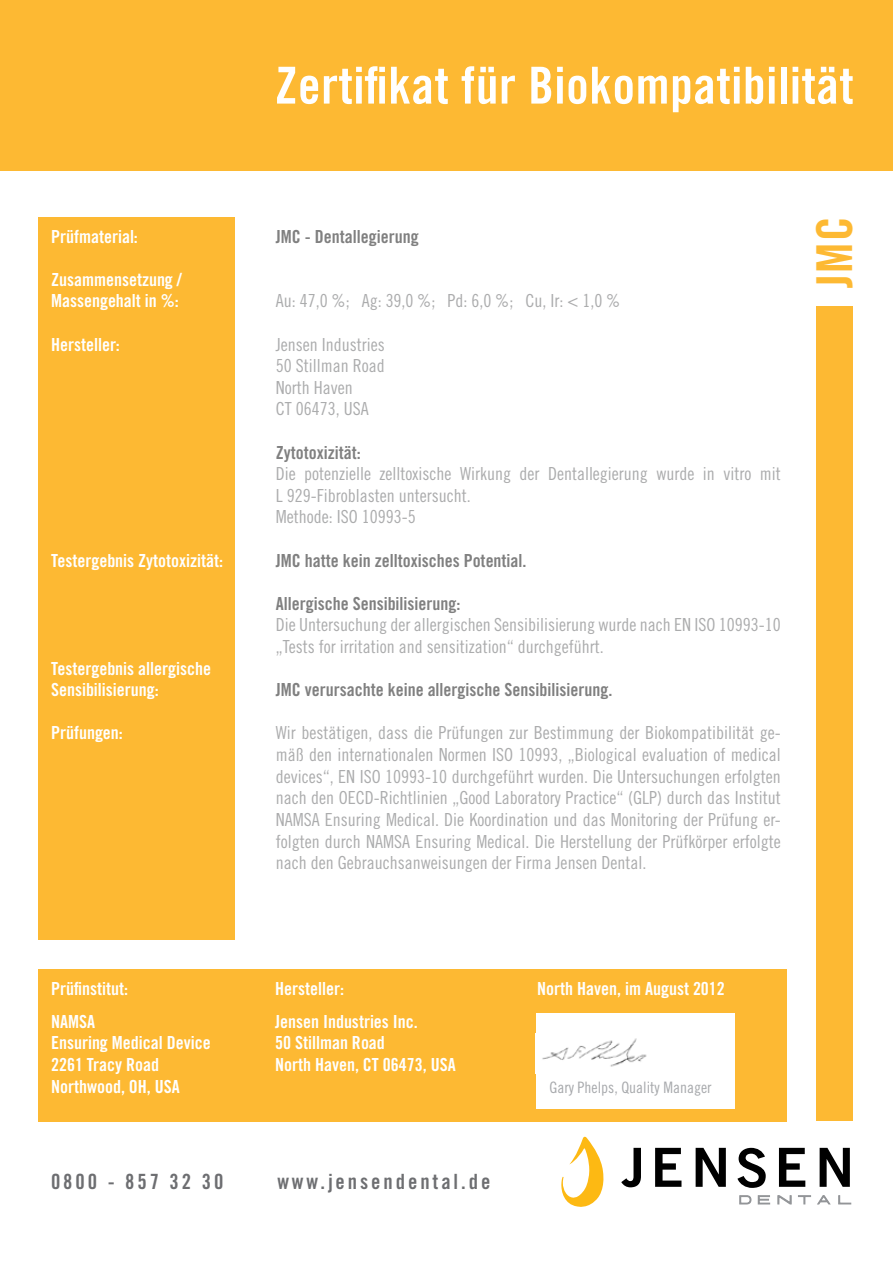
<style>
.page{position:relative;width:893px;height:1263px;background:#fff}
.page>*{position:absolute;margin:0;border:0;box-sizing:border-box;transform-origin:0 0}
.t1{font:51px "Trade Gothic LT Std Bd Cn 20";letter-spacing:.01em;color:#fff}
.t2{font:49.5px "Trade Gothic LT Std Bd Cn 20";color:#fdb933}
.t3{font:21px "Trade Gothic LT Std Bd Cn 20";letter-spacing:.14em;color:#6d6e71}
.t4{font:18px/21.6px "Trade Gothic LT Std Cn 18";color:#58595b}
.t5{font:18px/21.6px "Trade Gothic LT Std Bd Cn 20";color:#fff}
.t6{font:18px "Trade Gothic LT Std Bd Cn 20";color:#000}
.t7{font:18px "Trade Gothic LT Std Cn 18";color:#a7a9ac}
.t8{font:15.75px "Trade Gothic LT Std Cn 18";color:#a7a9ac}
</style>
<div class="page">
<div style="left:0;top:0;width:893px;height:170px;background:#fdb933"></div>
<svg style="left:561px;top:1136px;width:43px;height:71px"></svg>
<svg style="left:621px;top:1148px;width:20px;height:39px"></svg>
<svg style="left:655px;top:1148px;width:26px;height:39px"></svg>
<svg style="left:696px;top:1148px;width:30px;height:39px"></svg>
<svg style="left:737px;top:1148px;width:29px;height:40px"></svg>
<svg style="left:779px;top:1148px;width:26px;height:39px"></svg>
<svg style="left:820px;top:1148px;width:30px;height:39px"></svg>
<svg style="left:739px;top:1195px;width:12px;height:9px"></svg>
<svg style="left:758px;top:1195px;width:12px;height:9px"></svg>
<svg style="left:777px;top:1195px;width:15px;height:9px"></svg>
<svg style="left:798px;top:1195px;width:13px;height:9px"></svg>
<svg style="left:817px;top:1195px;width:14px;height:9px"></svg>
<svg style="left:838px;top:1195px;width:13px;height:9px"></svg>
<div style="left:816px;top:307px;width:37px;height:814px;background:#fdb933"></div>
<div style="left:38px;top:217px;width:197px;height:723px;background:#fdb933"></div>
<div style="left:38px;top:969px;width:749px;height:153px;background:#fdb933"></div>
<div style="left:536px;top:1013px;width:199px;height:96px;background:#fff"></div>
<img style="left:542px;top:1038px;width:105px;height:29px">
<p class="t5" style="left:51px;top:225px;width:88px">Prüfmaterial:</p>
<p class="t5" style="left:51px;top:268px;width:132px">Zusammensetzung /<br>Massengehalt in %:</p>
<p class="t5" style="left:51px;top:333px;width:70px">Hersteller:</p>
<p class="t5" style="left:51px;top:549px;width:174px">Testergebnis Zytotoxizität:</p>
<p class="t5" style="left:51px;top:657px;width:162px">Testergebnis allergische<br>Sensibilisierung:</p>
<p class="t5" style="left:51px;top:722px;width:73px">Prüfungen:</p>
<h1 class="t1" style="left:275px;top:54px;width:580px">Zertifikat für Biokompatibilität</h1>
<p class="t6" style="left:276px;top:225px;width:144px">JMC - Dentallegierung</p>
<p class="t4" style="left:276px;top:290px;width:346px">Au: 47,0 %; Ag: 39,0 %; Pd: 6,0 %; Cu, Ir: &lt; 1,0 %</p>
<p class="t4" style="left:276px;top:333px;width:110px">Jensen Industries<br>50 Stillman Road<br>North Haven<br>CT 06473, USA</p>
<p class="t6" style="left:276px;top:441px;width:86px">Zytotoxizität:</p>
<p class="t4" style="left:276px;top:463px;width:507px">Die potenzielle zelltoxische Wirkung der Dentallegierung wurde in vitro mit<br>L 929-Fibroblasten untersucht.<br>Methode: ISO 10993-5</p>
<p class="t6" style="left:276px;top:549px;width:252px">JMC hatte kein zelltoxisches Potential.</p>
<p class="t6" style="left:276px;top:592px;width:186px">Allergische Sensibilisierung:</p>
<p class="t4" style="left:276px;top:614px;width:507px">Die Untersuchung der allergischen Sensibilisierung wurde nach EN ISO 10993-10 „Tests for irritation and sensitization“ durchgeführt.</p>
<p class="t6" style="left:276px;top:679px;width:338px">JMC verursachte keine allergische Sensibilisierung.</p>
<p class="t4" style="left:276px;top:722px;width:507px;text-align:justify">Wir bestätigen, dass die Prüfungen zur Bestimmung der Biokompatibilität ge&shy;mäß den internationalen Normen ISO 10993, „Biological evaluation of medical devices“, EN ISO 10993-10 durchgeführt wurden. Die Untersuchungen erfolgten nach den OECD-Richtlinien „Good Laboratory Practice“ (GLP) durch das Institut NAMSA Ensuring Medical. Die Koordination und das Monitoring der Prüfung er&shy;folgten durch NAMSA Ensuring Medical. Die Herstellung der Prüfkörper erfolgte nach den Gebrauchsanweisungen der Firma Jensen Dental.</p>
<h2 class="t2" style="left:804px;top:288px;width:73px;rotate:-90deg">JMC</h2>
<p class="t5" style="left:51px;top:978px;width:78px">Prüfinstitut:</p>
<p class="t5" style="left:275px;top:978px;width:70px">Hersteller:</p>
<p class="t5" style="left:537px;top:978px;width:189px">North Haven, im August 2012</p>
<p class="t5" style="left:51px;top:1010px;width:45px">NAMSA</p>
<p class="t5" style="left:275px;top:1010px;width:144px">Jensen Industries Inc.</p>
<p class="t5" style="left:51px;top:1032px;width:161px">Ensuring Medical Device</p>
<p class="t5" style="left:275px;top:1032px;width:111px">50 Stillman Road</p>
<p class="t5" style="left:51px;top:1053px;width:110px">2261 Tracy Road</p>
<p class="t5" style="left:275px;top:1053px;width:182px">North Haven, CT 06473, USA</p>
<p class="t5" style="left:51px;top:1075px;width:130px">Northwood, OH, USA</p>
<p class="t8" style="left:550px;top:1078px;width:163px">Gary Phelps, Quality Manager</p>
<p class="t5" style="left:275px;top:978px;width:78px">Prüfinstitut:</p>
<p class="t5" style="left:527px;top:978px;width:161px">North Haven, 08.08.2012</p>
<p class="t5" style="left:275px;top:1010px;width:161px">NAMSA<br>Ensuring Medical Device<br>2261 Tr cy Road</p>
<p class="t7" style="left:552px;top:1074px;width:75px">Gary Phelps</p>
<p class="t3" style="left:51px;top:1168px;width:174px">0800 - 857 32 30</p>
<p class="t3" style="left:277px;top:1168px;width:215px">www.jensendental.de</p>
</div>
